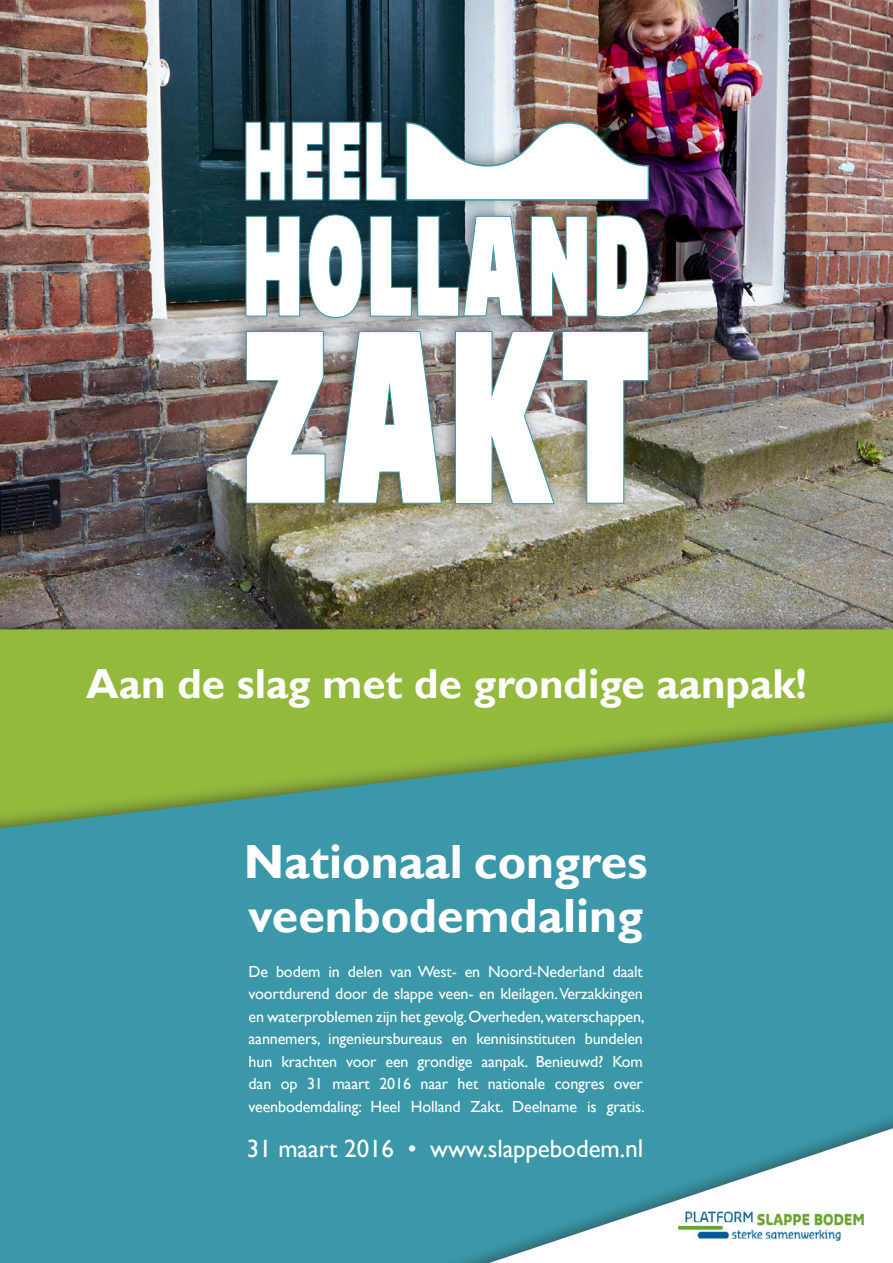
<style>
.page{position:relative;width:893px;height:1263px;background:#fff}
.page>*{position:absolute;margin:0;border:0;box-sizing:border-box;transform-origin:0 0}
.t1{font:241.5px "Fat Boy Ultra";color:#fff;scale:.63 1}
.t2{font:139.95px "Fat Boy Ultra";color:#fff;scale:.62 1}
.t3{font:109.35px "Fat Boy Ultra";color:#fff;scale:.58 1}
.t4{font:700 48px/54px "Gill Sans";color:#fff}
.t5{font:700 42px "Gill Sans";color:#fff}
.t6{font:25.05px "Gill Sans";letter-spacing:-.005em;color:#fff}
.t7{font:16.05px/22.5px "Gill Sans";letter-spacing:-.01em;color:#fff;text-align:justify}
.s1{font-size:25.8px}
</style>
<div class="page">
<img style="left:0;top:0;width:893px;height:613px">
<div style="left:0;top:613px;width:893px;height:599px;background:#231f20;opacity:.54"></div>
<div style="left:0;top:635px;width:893px;height:628px;background:#93b93d"></div>
<svg style="left:0;top:722px;width:893px;height:541px;background:#459b9a"></svg>
<div style="left:366px;top:1029px;width:527px;height:234px;background:#3a98a9"></div>
<svg style="left:489px;top:1128px;width:404px;height:135px"></svg>
<img style="left:678px;top:1206px;width:186px;height:34px">
<div style="left:228px;top:105px;width:179px;height:108px;background:#231f20;opacity:.54"></div>
<svg style="left:245px;top:121px;width:143px;height:77px;background:#19323a"></svg>
<div style="left:228px;top:198px;width:431px;height:131px;background:#231f20;opacity:.54"></div>
<svg style="left:245px;top:216px;width:55px;height:98px;background:#2a434a"></svg>
<svg style="left:308px;top:214px;width:55px;height:100px;background:#2d454d"></svg>
<svg style="left:370px;top:215px;width:154px;height:99px;background:#485c64"></svg>
<svg style="left:530px;top:216px;width:58px;height:98px;background:#62554c"></svg>
<img style="left:596px;top:215px;width:53px;height:99px">
<div style="left:228px;top:314px;width:431px;height:202px;background:#231f20;opacity:.54"></div>
<img style="left:246px;top:331px;width:80px;height:173px">
<svg style="left:337px;top:331px;width:105px;height:173px;background:#6c6a66"></svg>
<img style="left:455px;top:330px;width:100px;height:174px">
<img style="left:561px;top:331px;width:88px;height:173px">
<div style="left:388px;top:106px;width:272px;height:106px;background:#231f20;opacity:.54"></div>
<svg style="left:405px;top:121px;width:245px;height:80px"></svg>
<p class="t3" style="left:242px;top:112px;width:268px">HEEL</p>
<p class="t2" style="left:241px;top:203px;width:663px">HOLLAND</p>
<p class="t1" style="left:240px;top:308px;width:655px">ZAKT</p>
<p class="t5" style="left:86px;top:658px;width:722px">Aan de slag met de grondige aanpak!</p>
<p class="t4" style="left:244px;top:836px;width:405px">Nationaal congres veenbodemdaling</p>
<p class="t7" style="left:249px;top:960px;width:397px">De bodem in delen van West- en Noord-Nederland daalt voortdurend door de slappe veen- en kleilagen. Verzakkingen en waterproblemen zijn het gevolg. Overheden, waterschappen, aannemers, ingenieursbureaus en kennisinstituten bundelen hun krachten voor een grondige aanpak. Benieuwd? Kom dan op 31 maart 2016 naar het nationale congres over veenbodemdaling: Heel Holland Zakt. Deelname is gratis.</p>
<p class="t6" style="left:247px;top:1134px;width:398px">31 maart 2016 • www.slappebodem.<span class="s1">nl</span></p>
</div>
